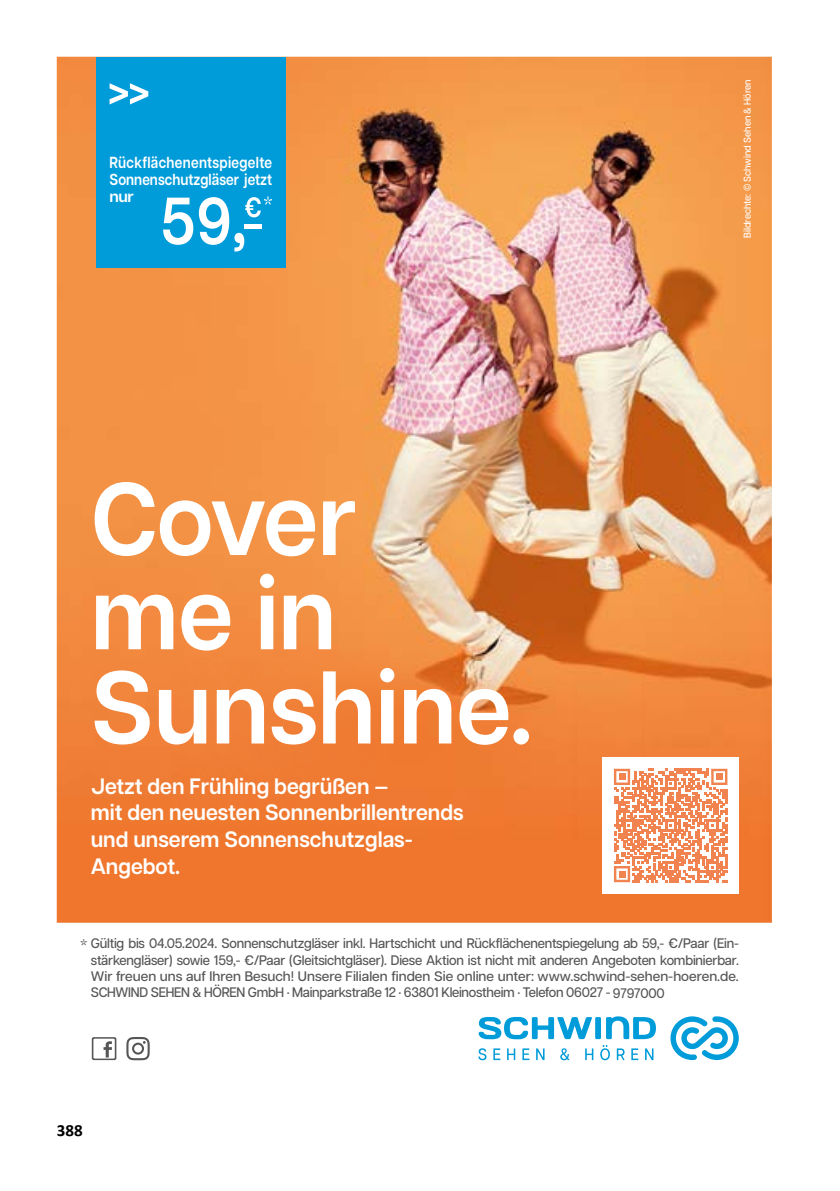
<style>
.page{position:relative;width:840px;height:1191px;background:#fff}
.page>*{position:absolute;margin:0;border:0;box-sizing:border-box;transform-origin:0 0}
.t1{font:600 103px/94.2px "Articulat CF";color:#fff;scale:.95 1}
.t2{font:600 22.2px/26.8px "Articulat CF";color:#fff;scale:.95 1}
.t3{font:700 17px "Calibri";color:#000}
.t4{font:600 16px/17px "Articulat CF";letter-spacing:.005em;color:#fff;text-align:justify;scale:.85 1}
.t5{font:500 13.8px/16.4px "Articulat CF";letter-spacing:-.02em;color:#565655;text-align:justify;scale:.95 1}
.t6{font:500 10px "Articulat CF";color:#fff;scale:.94 1}
.s1{font-size:19.8px}
</style>
<div class="page">
<img style="left:57px;top:57px;width:714px;height:865px">
<img style="left:178px;top:662px;width:465px;height:179px">
<svg style="left:92px;top:1037px;width:24px;height:23px"></svg>
<svg style="left:126px;top:1037px;width:24px;height:23px"></svg>
<div style="left:602px;top:757px;width:136px;height:136px;background:#fff"></div>
<svg style="left:478px;top:1016px;width:177px;height:23px"></svg>
<svg style="left:670px;top:1016px;width:68px;height:44px"></svg>
<svg style="left:478px;top:1048px;width:8px;height:12px"></svg>
<svg style="left:493px;top:1048px;width:7px;height:12px"></svg>
<svg style="left:507px;top:1048px;width:8px;height:12px"></svg>
<svg style="left:522px;top:1048px;width:7px;height:12px"></svg>
<svg style="left:536px;top:1048px;width:8px;height:12px"></svg>
<svg style="left:560px;top:1048px;width:9px;height:12px"></svg>
<svg style="left:585px;top:1048px;width:8px;height:12px"></svg>
<svg style="left:600px;top:1045px;width:9px;height:15px"></svg>
<svg style="left:616px;top:1048px;width:8px;height:12px"></svg>
<svg style="left:631px;top:1048px;width:7px;height:12px"></svg>
<svg style="left:645px;top:1048px;width:8px;height:12px"></svg>
<div style="left:96px;top:57px;width:189px;height:211px;background:#009bd9"></div>
<svg style="left:163px;top:198px;width:30px;height:47px"></svg>
<svg style="left:199px;top:196px;width:73px;height:55px"></svg>
<svg style="left:109px;top:83px;width:39px;height:21px"></svg>
<svg style="left:613px;top:768px;width:114px;height:114px"></svg>
<div style="left:618px;top:773px;width:7px;height:7px;background:#f0834f"></div>
<div style="left:715px;top:773px;width:7px;height:7px;background:#f0834f"></div>
<div style="left:618px;top:870px;width:7px;height:7px;background:#f0834f"></div>
<p class="t4" style="left:109px;top:155px;width:193px">Rückflächenentspiegelte Sonnenschutzgläser jetzt nur</p>
<h1 class="t1" style="left:91px;top:476px;width:466px">Cover<br>me in<br>Sunshine.</h1>
<h2 class="t2" style="left:91px;top:773px;width:393px">Jetzt den Frühling begrüßen —<br>mit den neuesten Sonnenbrillentrends und unserem Sonnenschutzglas-<br>Angebot.</h2>
<p class="t6" style="left:741px;top:238px;width:170px;rotate:-90deg">Bildrechte: © Schwind Sehen &amp; Hören</p>
<p class="t5" style="left:91px;top:935px;width:683px;text-indent:-11px"><span class="s1">*</span> Gültig bis 04.05.2024. Sonnenschutzgläser inkl. Hartschicht und Rückflächenentspiegelung ab 59,- €/Paar (Ein&shy;stärkengläser) sowie 159,- €/Paar (Gleitsichtgläser). Diese Aktion ist nicht mit anderen Angeboten kombinierbar.<br>Wir freuen uns auf Ihren Besuch! Unsere Filialen finden Sie online unter: www.schwind-sehen-hoeren.de.<br>SCHWIND SEHEN &amp; HÖREN GmbH · Mainparkstraße 12 · 63801 Kleinostheim · Telefon 06027 - 9797000</p>
<p class="t3" style="left:57px;top:1118px;width:27px">388</p>
</div>
